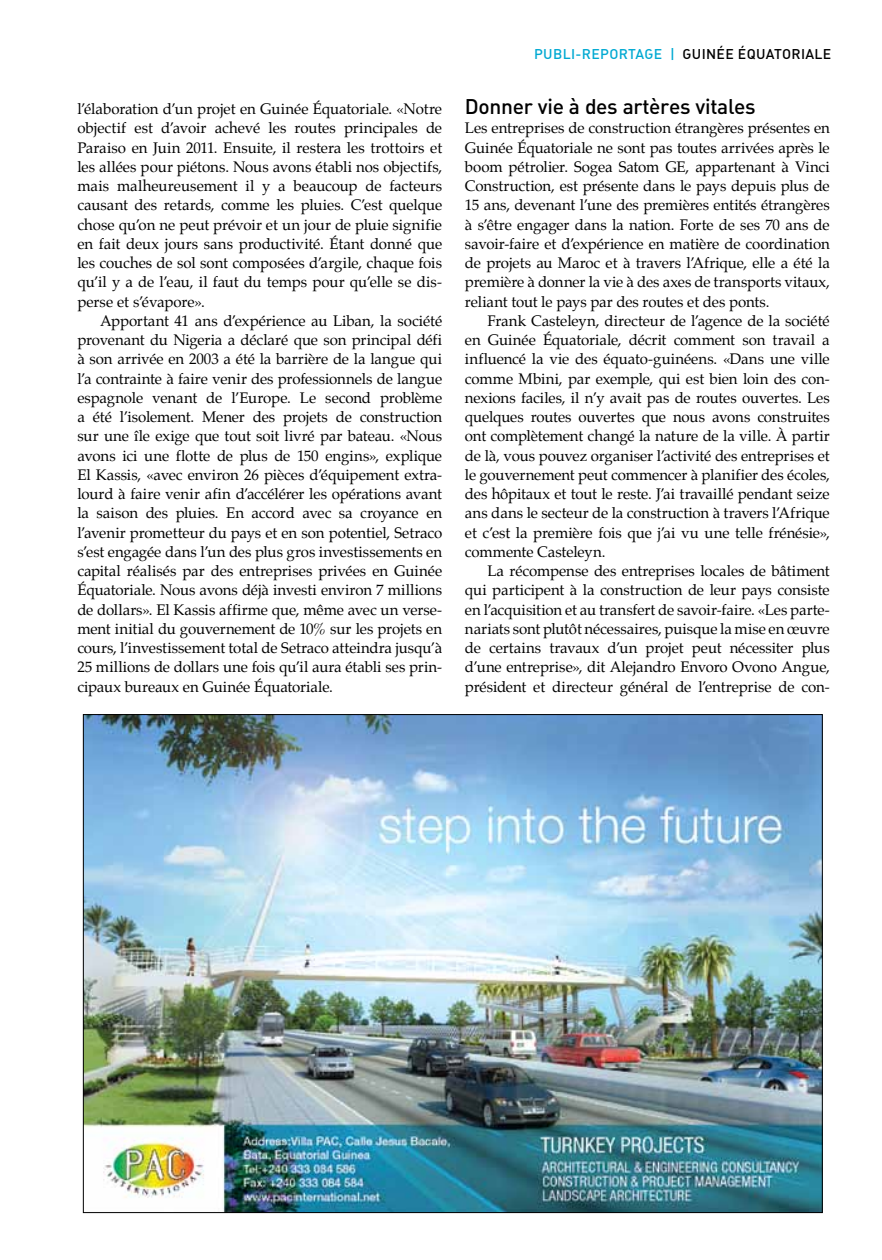
<style>
.page{position:relative;width:882px;height:1260px;background:#fff}
.page>*{position:absolute;margin:0;border:0;box-sizing:border-box;transform-origin:0 0}
.t1{font:21px "DIN Medium Alternate";letter-spacing:-.015em;color:#000}
.t2{font:15.05px/19.2px "Palatino";letter-spacing:-.005em;color:#000;text-align:justify}
.t3{font:14px "DIN Medium Alternate";letter-spacing:.025em;color:#000}
.s1{color:#00a9d2}
</style>
<div class="page">
<img style="left:85px;top:716px;width:736px;height:495px">
<p class="t2" style="left:77px;top:99px;width:366px">l’élaboration d’un projet en Guinée Équatoriale. «Notre objectif est d’avoir achevé les routes principales de Paraiso en Juin 2011. Ensuite, il restera les trottoirs et les allées pour piétons. Nous avons établi nos objectifs, mais malheureusement il y a beaucoup de facteurs causant des retards, comme les pluies. C’est quelque chose qu’on ne peut prévoir et un jour de pluie signifie en fait deux jours sans productivité. Étant donné que les couches de sol sont composées d’argile, chaque fois qu’il y a de l’eau, il faut du temps pour qu’elle se dis&shy;perse et s’évapore».</p>
<p class="t2" style="left:77px;top:311px;width:366px;text-indent:23px">Apportant 41 ans d’expérience au Liban, la société provenant du Nigeria a déclaré que son principal défi à son arrivée en 2003 a été la barrière de la langue qui l’a contrainte à faire venir des professionnels de langue espagnole venant de l’Europe. Le second problème a été l’isolement. Mener des projets de construction sur une île exige que tout soit livré par bateau. «Nous avons ici une flotte de plus de 150 engins», explique El Kassis, «avec environ 26 pièces d’équipement extra&shy;lourd à faire venir afin d’accélérer les opérations avant la saison des pluies. En accord avec sa croyance en l’avenir prometteur du pays et en son potentiel, Setraco s’est engagée dans l’un des plus gros investissements en capital réalisés par des entreprises privées en Guinée Équatoriale. Nous avons déjà investi environ 7 millions de dollars». El Kassis affirme que, même avec un verse&shy;ment initial du gouvernement de 10% sur les projets en cours, l’investissement total de Setraco atteindra jusqu’à 25 millions de dollars une fois qu’il aura établi ses prin&shy;cipaux bureaux en Guinée Équatoriale.</p>
<p class="t3" style="left:534px;top:45px;width:232px"><span class="s1">Publi-reportage |</span> GUI NÉE ÉQUATORIALE</p>
<h1 class="t1" style="left:465px;top:93px;width:292px">Donner vie à des artères vitales</h1>
<p class="t2" style="left:465px;top:119px;width:366px">Les entreprises de construction étrangères présentes en Guinée Équatoriale ne sont pas toutes arrivées après le boom pétrolier. Sogea Satom GE, appartenant à Vinci Construction, est présente dans le pays depuis plus de 15 ans, devenant l’une des premières entités étrangères à s’être engager dans la nation. Forte de ses 70 ans de savoir-faire et d’expérience en matière de coordination de projets au Maroc et à travers l’Afrique, elle a été la première à donner la vie à des axes de transports vitaux, reliant tout le pays par des routes et des ponts.</p>
<p class="t2" style="left:465px;top:311px;width:366px;text-indent:23px">Frank Casteleyn, directeur de l’agence de la société en Guinée Équatoriale, décrit comment son travail a influencé la vie des équato-guinéens. «Dans une ville comme Mbini, par exemple, qui est bien loin des con&shy;nexions faciles, il n’y avait pas de routes ouvertes. Les quelques routes ouvertes que nous avons construites ont complètement changé la nature de la ville. À partir de là, vous pouvez organiser l’activité des entreprises et le gouvernement peut commencer à planifier des écoles, des hôpitaux et tout le reste. J’ai travaillé pendant seize ans dans le secteur de la construction à travers l’Afrique et c’est la première fois que j’ai vu une telle frénésie», commente Casteleyn.</p>
<p class="t2" style="left:465px;top:561px;width:366px;text-indent:23px">La récompense des entreprises locales de bâtiment qui participent à la construction de leur pays consiste en l’acquisition et au transfert de savoir-faire. «Les parte&shy;nariats sont plutôt nécessaires, puisque la mise en œuvre de certains travaux d’un projet peut nécessiter plus d’une entreprise», dit Alejandro Envoro Ovono Angue, président et directeur général de l’entreprise de con-</p>
</div>
